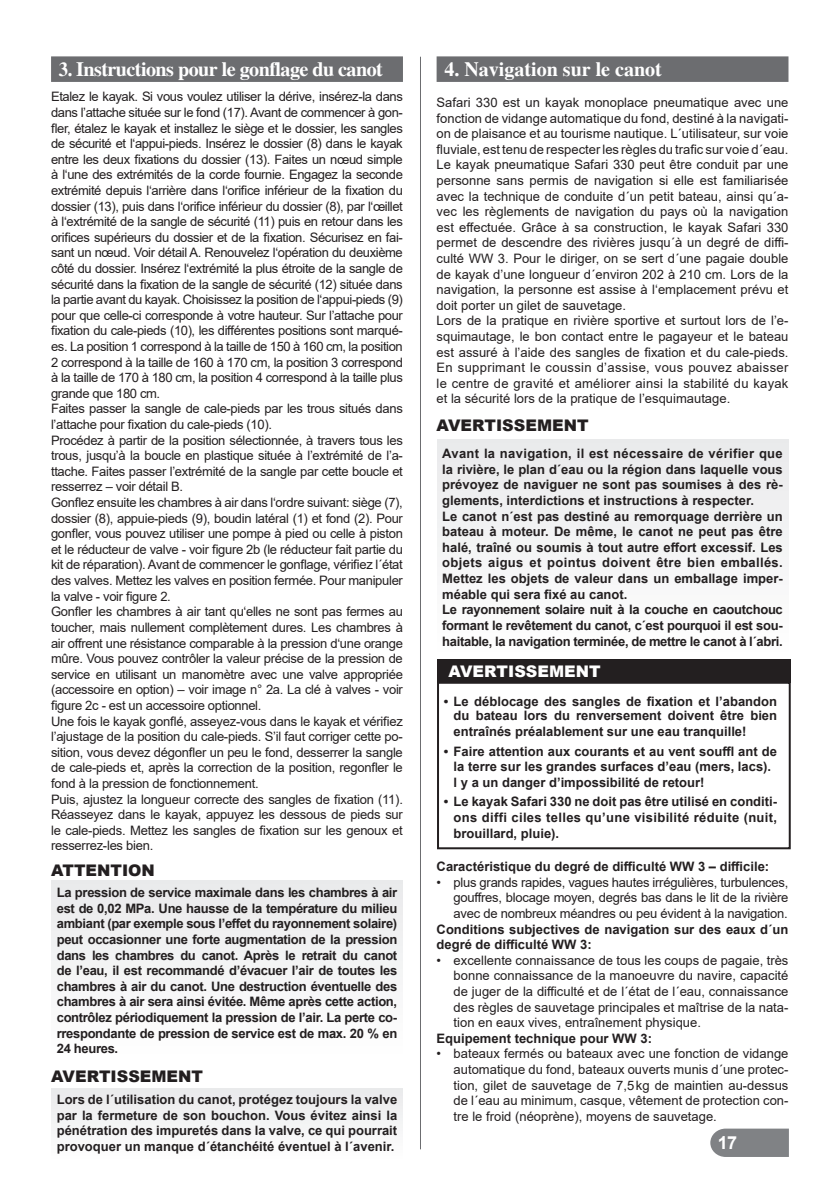
<style>
.page{position:relative;width:840px;height:1191px;background:#fff}
.page>*{position:absolute;margin:0;border:0;box-sizing:border-box;transform-origin:0 0}
.t1{font:700 20px "Toronto";letter-spacing:-.025em;color:#fff;scale:.93 1}
.t2{font:700 20px "Toronto";color:#fff}
.t3{font:700 18px "Arial";color:#fff}
.t4{font:900 16px "Arial";color:#231f20}
.t5{font:900 16px "Arial";color:#fff}
.t6{font:13px/15.6px "Arial";letter-spacing:-.025em;color:#231f20;text-align:justify}
.t7{font:700 13px/15.6px "Arial";color:#231f20;text-align:justify}
.t8{font:13px/15.6px "Arial";color:#231f20}
</style>
<div class="page">
<svg style="left:710px;top:1128px;width:78px;height:29px;background:#888a8d"></svg>
<div style="left:437px;top:439px;width:351px;height:217px;background:#f4f5f5"></div>
<div style="left:51px;top:880px;width:352px;height:177px;background:#f3f4f4"></div>
<div style="left:51px;top:1088px;width:352px;height:72px;background:#f3f4f4"></div>
<div style="left:437px;top:659px;width:353px;height:24px;background:#231f20"></div>
<hr style="left:420px;top:57px;width:1px;height:1092px;background:#6c6d70">
<div style="left:51px;top:56px;width:352px;height:26px;background:#6c6d70"></div>
<div style="left:436px;top:56px;width:352px;height:26px;background:#6c6d70"></div>
<div style="left:437px;top:682px;width:353px;height:167px;border:2px solid #231f20"></div>
<h1 class="t1" style="left:59px;top:57px;width:350px">3. Instructions pour le gonflage du canot</h1>
<p class="t6" style="left:51px;top:89px;width:353px;text-align:left">Etalez le kayak. Si vous voulez utiliser la dérive, insérez-la dans dans l’attache située sur le fond (17). Avant de commencer à gon&shy;fler, étalez le kayak et installez le siège et le dossier, les sangles de sécurité et l‘appui-pieds. Insérez le dossier (8) dans le kayak entre les deux fixations du dossier (13). Faites un nœud simple à l‘une des extrémités de la corde fournie. Engagez la seconde extrémité depuis l‘arrière dans l‘orifice inférieur de la fixation du dossier (13), puis dans l‘orifice inférieur du dossier (8), par l‘œillet à l‘extrémité de la sangle de sécurité (11) puis en retour dans les orifices supérieurs du dossier et de la fixation. Sécurisez en fai&shy;sant un nœud. Voir détail A. Renouvelez l‘opération du deuxième côté du dossier. Insérez l‘extrémité la plus étroite de la sangle de sécurité dans la fixation de la sangle de sécurité (12) située dans la partie avant du kayak. Choisissez la position de l‘appui-pieds (9) pour que celle-ci corresponde à votre hauteur. Sur l’attache pour fixation du cale-pieds (10), les différentes positions sont marqué&shy;es. La position 1 correspond à la taille de 150 à 160 cm, la position 2 correspond à la taille de 160 à 170 cm, la position 3 correspond à la taille de 170 à 180 cm, la position 4 correspond à la taille plus grande que 180 cm.<br>Faites passer la sangle de cale-pieds par les trous situés dans l’attache pour fixation du cale-pieds (10).<br>Procédez à partir de la position sélectionnée, à travers tous les trous, jusqu’à la boucle en plastique située à l’extrémité de l’a&shy;ttache. Faites passer l’extrémité de la sangle par cette boucle et resserrez – voir détail B.<br>Gonflez ensuite les chambres à air dans l‘ordre suivant: siège (7), dossier (8), appuie-pieds (9), boudin latéral (1) et fond (2). Pour gonfler, vous pouvez utiliser une pompe à pied ou celle à piston et le réducteur de valve - voir figure 2b (le réducteur fait partie du kit de réparation). Avant de commencer le gonflage, vérifiez l´état des valves. Mettez les valves en position fermée. Pour manipuler la valve - voir figure 2.<br>Gonfler les chambres à air tant qu‘elles ne sont pas fermes au toucher, mais nullement complètement dures. Les chambres à air offrent une résistance comparable à la pression d‘une orange mûre. Vous pouvez contrôler la valeur précise de la pression de service en utilisant un manomètre avec une valve appropriée (accessoire en option) – voir image n° 2a. La clé à valves - voir figure 2c - est un accessoire optionnel.<br>Une fois le kayak gonflé, asseyez-vous dans le kayak et vérifiez l’ajustage de la position du cale-pieds. S’il faut corriger cette po&shy;sition, vous devez dégonfler un peu le fond, desserrer la sangle de cale-pieds et, après la correction de la position, regonfler le fond à la pression de fonctionnement.<br>Puis, ajustez la longueur correcte des sangles de fixation (11).<br>Réasseyez dans le kayak, appuyez les dessous de pieds sur le cale-pieds. Mettez les sangles de fixation sur les genoux et resserrez-les bien.</p>
<p class="t4" style="left:51px;top:858px;width:105px">ATTENTION</p>
<p class="t7" style="left:57px;top:885px;width:342px">La pression de service maximale dans les chambres à air est de 0,02 MPa. Une hausse de la température du milieu ambiant (par exemple sous l’effet du rayonnement solaire) peut occasionner une forte augmentation de la pression dans les chambres du canot. Après le retrait du canot de l’eau, il est recommandé d’évacuer l’air de toutes les chambres à air du canot. Une destruction éventuelle des chambres à air sera ainsi évitée. Même après cette action, contrôlez périodiquement la pression de l’air. La perte co&shy;rrespondante de pression de service est de max. 20 % en 24 heures.</p>
<p class="t4" style="left:51px;top:1065px;width:153px">AVERTISSEMENT</p>
<p class="t7" style="left:57px;top:1091px;width:342px">Lors de l´utilisation du canot, protégez toujours la valve par la fermeture de son bouchon. Vous évitez ainsi la pénétration des impuretés dans la valve, ce qui pourrait provoquer un manque d´étanchéité éventuel à l´avenir.</p>
<h1 class="t2" style="left:444px;top:57px;width:219px">4. Navigation sur le canot</h1>
<p class="t8" style="left:436px;top:94px;width:353px">Safari 330 est un kayak monoplace pneumatique avec une fonction de vidange automatique du fond, destiné à la navigati&shy;on de plaisance et au tourisme nautique. L´utilisateur, sur voie fluviale, est tenu de respecter les règles du trafic sur voie d´eau.<br>Le kayak pneumatique Safari 330 peut être conduit par une personne sans permis de navigation si elle est familiarisée avec la technique de conduite d´un petit bateau, ainsi qu´a&shy;vec les règlements de navigation du pays où la navigation est effectuée. Grâce à sa construction, le kayak Safari 330 permet de descendre des rivières jusqu´à un degré de diffi&shy;culté WW 3. Pour le diriger, on se sert d´une pagaie double de kayak d’une longueur d´environ 202 à 210 cm. Lors de la navigation, la personne est assise à l‘emplacement prévu et doit porter un gilet de sauvetage.<br>Lors de la pratique en rivière sportive et surtout lors de l’e&shy;squimautage, le bon contact entre le pagayeur et le bateau est assuré à l’aide des sangles de fixation et du cale-pieds.<br>En supprimant le coussin d’assise, vous pouvez abaisser le centre de gravité et améliorer ainsi la stabilité du kayak et la sécurité lors de la pratique de l’esquimautage.</p>
<p class="t4" style="left:436px;top:413px;width:153px">AVERTISSEMENT</p>
<p class="t7" style="left:442px;top:446px;width:342px;text-align:left">Avant la navigation, il est nécessaire de vérifier que la rivière, le plan d´eau ou la région dans laquelle vous prévoyez de naviguer ne sont pas soumises à des rè&shy;glements, interdictions et instructions à respecter.<br>Le canot n´est pas destiné au remorquage derrière un bateau à moteur. De même, le canot ne peut pas être halé, traîné ou soumis à tout autre effort excessif. Les objets aigus et pointus doivent être bien emballés.<br>Mettez les objets de valeur dans un emballage imper&shy;méable qui sera fixé au canot.<br>Le rayonnement solaire nuit à la couche en caoutchouc formant le revêtement du canot, c´est pourquoi il est sou&shy;haitable, la navigation terminée, de mettre le canot à l´abri.</p>
<p class="t5" style="left:448px;top:659px;width:153px">AVERTISSEMENT</p>
<p class="t7" style="left:443px;top:695px;width:334px;line-height:14px;text-align:right">• Le déblocage des sangles de fixation et l’abandon du bateau lors du renversement doivent être bien</p>
<p class="t7" style="left:453px;top:723px;width:294px">entraînés préalablement sur une eau tranquille!</p>
<p class="t7" style="left:453px;top:743px;width:325px;text-align:left;text-indent:-10px">• Faire attention aux courants et au vent souffl ant de la terre sur les grandes surfaces d’eau (mers, lacs). l y a un danger d’impossibilité de retour!</p>
<p class="t7" style="left:453px;top:794px;width:325px;text-indent:-10px">• Le kayak Safari 330 ne doit pas être utilisé en conditi&shy;ons diffi ciles telles qu’une visibilité réduite (nuit, brouillard, pluie).</p>
<p class="t7" style="left:436px;top:859px;width:334px">Caractéristique du degré de difficulté WW 3 – difficile:</p>
<p class="t6" style="left:453px;top:874px;width:336px;text-indent:-17px">• plus grands rapides, vagues hautes irrégulières, turbulences, gouffres, blocage moyen, degrés bas dans le lit de la rivière avec de nombreux méandres ou peu évident à la navigation.</p>
<p class="t7" style="left:436px;top:921px;width:353px">Conditions subjectives de navigation sur des eaux d´un degré de difficulté WW 3:</p>
<p class="t6" style="left:453px;top:952px;width:336px;text-indent:-17px">• excellente connaissance de tous les coups de pagaie, très bonne connaissance de la manoeuvre du navire, capacité de juger de la difficulté et de l´état de l´eau, connaissance des règles de sauvetage principales et maîtrise de la nata&shy;tion en eaux vives, entraînement physique.</p>
<p class="t7" style="left:436px;top:1030px;width:217px">Equipement technique pour WW 3:</p>
<p class="t6" style="left:453px;top:1046px;width:336px;text-indent:-17px">• bateaux fermés ou bateaux avec une fonction de vidange automatique du fond, bateaux ouverts munis d´une protec&shy;tion, gilet de sauvetage de 7,5 kg de maintien au-dessus de l´eau au minimum, casque, vêtement de protection con&shy;tre le froid (néoprène), moyens de sauvetage.</p>
<h2 class="t3" style="left:717px;top:1130px;width:21px">17</h2>
</div>
